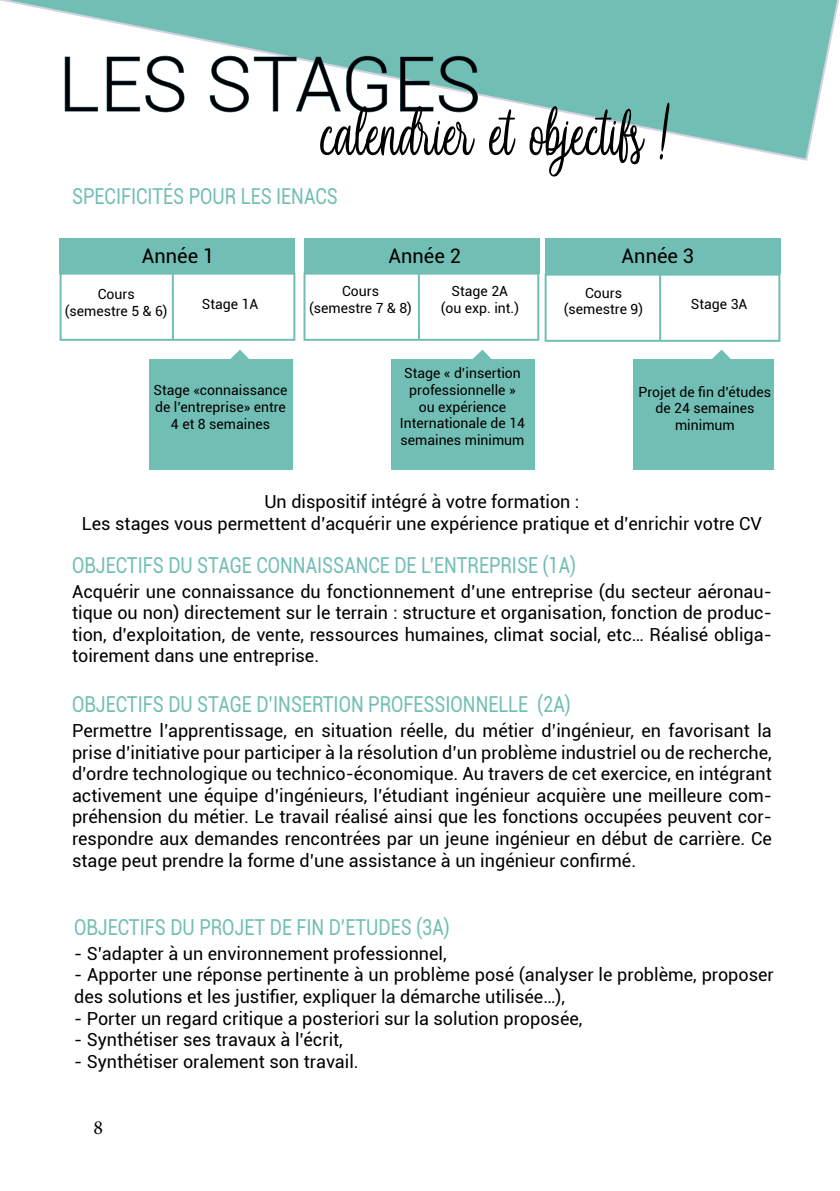
<style>
.page{position:relative;width:840px;height:1191px;background:#fff}
.page>*{position:absolute;margin:0;border:0;box-sizing:border-box;transform-origin:0 0}
.t1{font:80px "Navy Ballad Personal Use";color:#000;scale:.82 1}
.t2{font:300 76px "Roboto";color:#000}
.t3{font:22px "Roboto";color:#71beb5;scale:.82 1}
.t4{font:20px "Roboto";color:#000}
.t5{font:20px "Minion Pro";color:#000}
.t6{font:18px/21.6px "Roboto";color:#000;text-align:justify}
.t7{font:14px/16.8px "Roboto";color:#000;text-align:center}
</style>
<div class="page">
<svg style="left:0;top:0;width:839px;height:161px"></svg>
<svg style="left:64px;top:56px;width:34px;height:56px"></svg>
<svg style="left:106px;top:55px;width:79px;height:58px"></svg>
<svg style="left:209px;top:55px;width:178px;height:58px"></svg>
<svg style="left:399px;top:55px;width:79px;height:58px"></svg>
<div style="left:60px;top:238px;width:235px;height:36px;background:#71beb5"></div>
<div style="left:303px;top:238px;width:236px;height:36px;background:#71beb5"></div>
<div style="left:544px;top:238px;width:236px;height:36px;background:#71beb5"></div>
<div style="left:60px;top:273px;width:235px;height:68px;border:2px solid #71beb5"></div>
<div style="left:303px;top:273px;width:236px;height:68px;border:2px solid #71beb5"></div>
<div style="left:544px;top:274px;width:236px;height:68px;border:2px solid #71beb5"></div>
<div style="left:149px;top:359px;width:143px;height:110px;background:#71beb5"></div>
<svg style="left:230px;top:349px;width:19px;height:10px"></svg>
<hr style="left:172px;top:273px;width:2px;height:67px;background:#71beb5">
<hr style="left:417px;top:273px;width:3px;height:67px;background:#71beb5">
<hr style="left:658px;top:273px;width:2px;height:67px;background:#71beb5">
<div style="left:391px;top:359px;width:143px;height:110px;background:#71beb5"></div>
<svg style="left:473px;top:349px;width:19px;height:10px"></svg>
<div style="left:633px;top:359px;width:140px;height:110px;background:#71beb5"></div>
<svg style="left:712px;top:349px;width:19px;height:10px"></svg>
<h2 class="t2" style="left:58px;top:31px;width:424px">LES STAGES</h2>
<h1 class="t1" style="left:320px;top:96px;width:427px">calendrier et objectifs !</h1>
<p class="t3" style="left:72px;top:181px;width:325px">SPECIFICITÉS POUR LES IENACS</p>
<p class="t4" style="left:142px;top:242px;width:74px">Année 1</p>
<p class="t4" style="left:388px;top:242px;width:74px">Année 2</p>
<p class="t4" style="left:621px;top:242px;width:74px">Année 3</p>
<p class="t7" style="left:65px;top:285px;width:104px">Cours (semestre 5 &amp; 6)</p>
<p class="t7" style="left:202px;top:295px;width:58px">Stage 1A</p>
<p class="t7" style="left:309px;top:282px;width:104px">Cours (semestre 7 &amp; 8)</p>
<p class="t7" style="left:440px;top:282px;width:80px">Stage 2A (ou exp. int.)</p>
<p class="t7" style="left:563px;top:284px;width:81px">Cours (semestre 9)</p>
<p class="t7" style="left:690px;top:295px;width:58px">Stage 3A</p>
<p class="t7" style="left:153px;top:381px;width:135px">Stage «connaissance de l’entreprise» entre<br>4 et 8 semaines</p>
<p class="t7" style="left:399px;top:364px;width:127px">Stage « d’insertion professionnelle » ou expérience<br>Internationale de 14 semaines minimum</p>
<p class="t7" style="left:638px;top:382px;width:134px">Projet de fin d’études de 24 semaines minimum</p>
<p class="t6" style="left:82px;top:490px;width:681px;text-align:center">Un dispositif intégré à votre formation :<br>Les stages vous permettent d’acquérir une expérience pratique et d’enrichir votre CV</p>
<p class="t3" style="left:72px;top:550px;width:616px">OBJECTIFS DU STAGE CONNAISSANCE DE L’ENTREPRISE (1A)</p>
<p class="t6" style="left:72px;top:580px;width:701px">Acquérir une connaissance du fonctionnement d’une entreprise (du secteur aéronau&shy;tique ou non) directement sur le terrain : structure et organisation, fonction de produc&shy;tion, d’exploitation, de vente, ressources humaines, climat social, etc… Réalisé obliga&shy;toirement dans une entreprise.</p>
<p class="t3" style="left:72px;top:689px;width:609px">OBJECTIFS DU STAGE D’INSERTION PROFESSIONNELLE (2A)</p>
<p class="t6" style="left:72px;top:719px;width:701px">Permettre l’apprentissage, en situation réelle, du métier d’ingénieur, en favorisant la prise d’initiative pour participer à la résolution d’un problème industriel ou de recherche, d’ordre technologique ou technico-économique. Au travers de cet exercice, en intégrant activement une équipe d’ingénieurs, l’étudiant ingénieur acquière une meilleure com&shy;préhension du métier. Le travail réalisé ainsi que les fonctions occupées peuvent cor&shy;respondre aux demandes rencontrées par un jeune ingénieur en début de carrière. Ce stage peut prendre la forme d’une assistance à un ingénieur confirmé.</p>
<p class="t3" style="left:74px;top:912px;width:459px">OBJECTIFS DU PROJET DE FIN D’ETUDES (3A)</p>
<p class="t6" style="left:74px;top:942px;width:374px">- S’adapter à un environnement professionnel,</p>
<p class="t6" style="left:74px;top:963px;width:700px">- Apporter une réponse pertinente à un problème posé (analyser le problème, proposer des solutions et les justifier, expliquer la démarche utilisée…),</p>
<p class="t6" style="left:74px;top:1006px;width:509px">- Porter un regard critique a posteriori sur la solution proposée,</p>
<p class="t6" style="left:74px;top:1028px;width:270px">- Synthétiser ses travaux à l’écrit,</p>
<p class="t6" style="left:74px;top:1050px;width:286px">- Synthétiser oralement son travail.</p>
<p class="t5" style="left:94px;top:1113px;width:11px">8</p>
</div>
